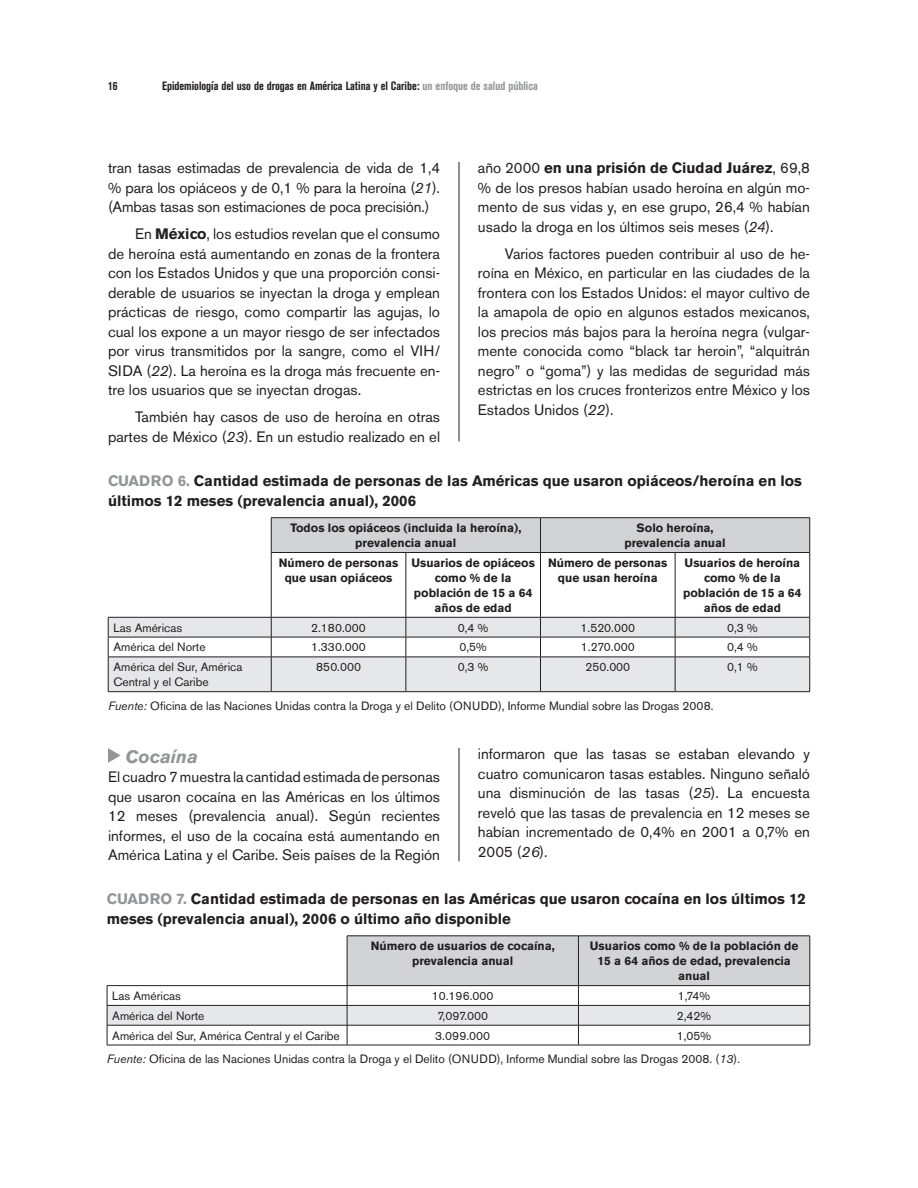
<style>
.page{position:relative;width:918px;height:1188px;background:#fff}
.page>*{position:absolute;margin:0;border:0;box-sizing:border-box;transform-origin:0 0}
.t1{font:italic 700 18px "Akzidenz Grotesk BE";color:#939598}
.t2{font:15px/19.5px "Akzidenz Grotesk BE";color:#231f20;text-align:justify}
.t3{font:700 15px/19.5px "Akzidenz Grotesk BE";color:#231f20}
.t4{font:700 15px "Akzidenz Grotesk BE";color:#939598}
.t5{font:12px/15px "Akzidenz Grotesk BE";color:#231f20}
.t6{font:700 12px/15px "Akzidenz Grotesk BE";color:#231f20;text-align:center}
.t7{font:700 condensed 12px "Akzidenz Grotesk BE";color:#231f20}
.s1{color:#939598}
.s2{font-style:italic}
.s3{font-weight:700}
</style>
<div class="page">
<div style="left:272px;top:518px;width:537px;height:34px;background:#d1d3d4"></div>
<svg style="left:109px;top:618px;width:700px;height:73px;fill:#e6e7e8"></svg>
<hr style="left:271px;top:517px;width:135px;height:1px;background:#231f20">
<hr style="left:271px;top:518px;width:1px;height:34px;background:#231f20">
<hr style="left:406px;top:517px;width:134px;height:1px;background:#231f20">
<hr style="left:540px;top:517px;width:135px;height:1px;background:#231f20">
<hr style="left:540px;top:518px;width:1px;height:34px;background:#231f20">
<hr style="left:675px;top:517px;width:135px;height:1px;background:#231f20">
<hr style="left:809px;top:518px;width:1px;height:34px;background:#231f20">
<hr style="left:271px;top:552px;width:135px;height:1px;background:#231f20">
<hr style="left:271px;top:553px;width:1px;height:64px;background:#231f20">
<hr style="left:406px;top:552px;width:134px;height:1px;background:#231f20">
<hr style="left:406px;top:553px;width:1px;height:64px;background:#231f20">
<hr style="left:540px;top:552px;width:135px;height:1px;background:#231f20">
<hr style="left:540px;top:553px;width:1px;height:64px;background:#231f20">
<hr style="left:675px;top:552px;width:135px;height:1px;background:#231f20">
<hr style="left:675px;top:553px;width:1px;height:64px;background:#231f20">
<hr style="left:809px;top:553px;width:1px;height:64px;background:#231f20">
<hr style="left:108px;top:617px;width:163px;height:1px;background:#231f20">
<hr style="left:271px;top:617px;width:135px;height:1px;background:#231f20">
<hr style="left:406px;top:617px;width:134px;height:1px;background:#231f20">
<hr style="left:540px;top:617px;width:135px;height:1px;background:#231f20">
<hr style="left:675px;top:617px;width:135px;height:1px;background:#231f20">
<hr style="left:108px;top:637px;width:163px;height:1px;background:#231f20">
<svg style="left:108px;top:617px;width:1px;height:40px"></svg>
<hr style="left:271px;top:637px;width:135px;height:1px;background:#231f20">
<svg style="left:271px;top:617px;width:1px;height:40px"></svg>
<hr style="left:406px;top:637px;width:134px;height:1px;background:#231f20">
<svg style="left:406px;top:617px;width:1px;height:40px"></svg>
<hr style="left:540px;top:637px;width:135px;height:1px;background:#231f20">
<svg style="left:540px;top:617px;width:1px;height:40px"></svg>
<hr style="left:675px;top:637px;width:135px;height:1px;background:#231f20">
<svg style="left:675px;top:617px;width:1px;height:40px"></svg>
<svg style="left:809px;top:617px;width:1px;height:40px"></svg>
<hr style="left:108px;top:657px;width:163px;height:1px;background:#231f20">
<hr style="left:108px;top:657px;width:1px;height:35px;background:#231f20">
<hr style="left:271px;top:657px;width:135px;height:1px;background:#231f20">
<hr style="left:271px;top:657px;width:1px;height:35px;background:#231f20">
<hr style="left:406px;top:657px;width:134px;height:1px;background:#231f20">
<hr style="left:406px;top:657px;width:1px;height:35px;background:#231f20">
<hr style="left:540px;top:657px;width:135px;height:1px;background:#231f20">
<hr style="left:540px;top:657px;width:1px;height:35px;background:#231f20">
<hr style="left:675px;top:657px;width:135px;height:1px;background:#231f20">
<hr style="left:675px;top:657px;width:1px;height:35px;background:#231f20">
<hr style="left:809px;top:657px;width:1px;height:35px;background:#231f20">
<hr style="left:108px;top:691px;width:163px;height:1px;background:#231f20">
<hr style="left:271px;top:691px;width:135px;height:1px;background:#231f20">
<hr style="left:406px;top:691px;width:134px;height:1px;background:#231f20">
<hr style="left:540px;top:691px;width:135px;height:1px;background:#231f20">
<hr style="left:675px;top:691px;width:135px;height:1px;background:#231f20">
<svg style="left:108px;top:748px;width:13px;height:15px"></svg>
<svg style="left:107px;top:936px;width:704px;height:109px"></svg>
<hr style="left:107px;top:1045px;width:240px;height:1px;background:#231f20">
<hr style="left:347px;top:1045px;width:231px;height:1px;background:#231f20">
<hr style="left:578px;top:1045px;width:232px;height:1px;background:#231f20">
<hr style="left:459px;top:162px;width:1px;height:279px;background:#231f20">
<hr style="left:459px;top:748px;width:1px;height:113px;background:#231f20">
<p class="t7" style="left:108px;top:79px;width:11px">16</p>
<p class="t7" style="left:162px;top:79px;width:377px">Epidemiología del uso de drogas en América Latina y el Caribe: <span class="s1">un enfoque de salud pública</span></p>
<p class="t2" style="left:108px;top:158px;width:334px">tran tasas estimadas de prevalencia de vida de 1,4 % para los opiáceos y de 0,1 % para la heroína (<span class="s2">21</span>). (Ambas tasas son estimaciones de poca precisión.)</p>
<p class="t2" style="left:108px;top:224px;width:334px;text-indent:27px">En <span class="s3">México</span>, los estudios revelan que el consumo de heroína está aumentando en zonas de la frontera con los Estados Unidos y que una proporción consi&shy;derable de usuarios se inyectan la droga y emplean prácticas de riesgo, como compartir las agujas, lo cual los expone a un mayor riesgo de ser infectados por virus transmitidos por la sangre, como el VIH/ SIDA (<span class="s2">22</span>). La heroína es la droga más frecuente en&shy;tre los usuarios que se inyectan drogas.</p>
<p class="t2" style="left:108px;top:407px;width:334px;text-align:right">También hay casos de uso de heroína en otras partes de México (<span class="s2">23</span>). En un estudio realizado en el</p>
<p class="t2" style="left:478px;top:158px;width:334px">año 2000 <span class="s3">en una prisión de Ciudad Juárez</span>, 69,8 % de los presos habían usado heroína en algún mo&shy;mento de sus vidas y, en ese grupo, 26,4 % habían usado la droga en los últimos seis meses (<span class="s2">24</span>).</p>
<p class="t2" style="left:478px;top:244px;width:334px;text-indent:27px">Varios factores pueden contribuir al uso de he&shy;roína en México, en particular en las ciudades de la frontera con los Estados Unidos: el mayor cultivo de la amapola de opio en algunos estados mexicanos, los precios más bajos para la heroína negra (vulgar&shy;mente conocida como “black tar heroin”, “alquitrán negro” o “goma”) y las medidas de seguridad más estrictas en los cruces fronterizos entre México y los Estados Unidos (<span class="s2">22</span>).</p>
<p class="t3" style="left:108px;top:471px;width:696px;text-indent:70px"><span class="s1">6.</span> Cantidad estimada de personas de las Américas que usaron opiáceos/heroína en los últimos 12 meses (prevalencia anual), 2006</p>
<p class="t6" style="left:290px;top:521px;width:233px">Todos los opiáceos (incluida la heroína), prevalencia anual</p>
<p class="t6" style="left:625px;top:521px;width:103px">Solo heroína, prevalencia anual</p>
<p class="t6" style="left:279px;top:555px;width:121px">Número de personas que usan opiáceos</p>
<p class="t6" style="left:411px;top:555px;width:125px">Usuarios de opiáceos como % de la población de 15 a 64 años de edad</p>
<p class="t6" style="left:548px;top:555px;width:121px">Número de personas que usan heroína</p>
<p class="t6" style="left:683px;top:555px;width:120px">Usuarios de heroína como % de la población de 15 a 64 años de edad</p>
<p class="t5" style="left:113px;top:620px;width:70px">Las Américas</p>
<p class="t5" style="left:311px;top:620px;width:56px">2.180.000</p>
<p class="t5" style="left:458px;top:620px;width:32px">0,4 %</p>
<p class="t5" style="left:581px;top:620px;width:56px">1.520.000</p>
<p class="t5" style="left:727px;top:620px;width:32px">0,3 %</p>
<p class="t5" style="left:113px;top:640px;width:94px">América del Norte</p>
<p class="t5" style="left:311px;top:640px;width:56px">1.330.000</p>
<p class="t5" style="left:459px;top:640px;width:29px">0,5%</p>
<p class="t5" style="left:581px;top:640px;width:55px">1.270.000</p>
<p class="t5" style="left:727px;top:640px;width:32px">0,4 %</p>
<p class="t5" style="left:113px;top:660px;width:131px">América del Sur, América<br>Central y el Caribe</p>
<p class="t5" style="left:316px;top:660px;width:46px">850.000</p>
<p class="t5" style="left:458px;top:660px;width:32px">0,3 %</p>
<p class="t5" style="left:585px;top:660px;width:46px">250.000</p>
<p class="t5" style="left:727px;top:660px;width:32px">0,1 %</p>
<p class="t5" style="left:108px;top:698px;width:607px"><span class="s2">Fuente:</span> Oficina de las Naciones Unidas contra la Droga y el Delito (ONU DD), Informe Mundial sobre las Drogas 2008.</p>
<p class="t1" style="left:126px;top:746px;width:74px">Cocaína</p>
<p class="t2" style="left:108px;top:767px;width:334px">El cuadro 7 muestra la cantidad estimada de personas que usaron cocaína en las Américas en los últimos 12 meses (prevalencia anual). Según recientes informes, el uso de la cocaína está aumentando en América Latina y el Caribe. Seis países de la Región</p>
<p class="t4" style="left:108px;top:472px;width:23px">Cuadro</p>
<p class="t2" style="left:478px;top:744px;width:334px">informaron que las tasas se estaban elevando y cuatro comunicaron tasas estables. Ninguno señaló una disminución de las tasas (<span class="s2">25</span>). La encuesta reveló que las tasas de prevalencia en 12 meses se habían incrementado de 0,4% en 2001 a 0,7% en 2005 (<span class="s2">26</span>).</p>
<p class="t4" style="left:107px;top:890px;width:23px">Cuadro</p>
<p class="t3" style="left:107px;top:889px;width:701px;text-indent:70px"><span class="s1">7.</span> Cantidad estimada de personas en las Américas que usaron cocaína en los últimos 12 meses (prevalencia anual), 2006 o último año disponible</p>
<p class="t6" style="left:371px;top:939px;width:185px">Número de usuarios de cocaína, prevalencia anual</p>
<p class="t6" style="left:590px;top:939px;width:210px">Usuarios como % de la población de<br>15 a 64 años de edad, prevalencia anual</p>
<p class="t5" style="left:112px;top:988px;width:70px">Las Américas</p>
<p class="t5" style="left:432px;top:988px;width:63px">10.196.000</p>
<p class="t5" style="left:678px;top:988px;width:34px">1,74%</p>
<p class="t5" style="left:112px;top:1008px;width:94px">América del Norte</p>
<p class="t5" style="left:437px;top:1008px;width:52px">7,097.000</p>
<p class="t5" style="left:677px;top:1008px;width:36px">2,42%</p>
<p class="t5" style="left:112px;top:1028px;width:229px">América del Sur, América Central y el Caribe</p>
<p class="t5" style="left:435px;top:1028px;width:56px">3.099.000</p>
<p class="t5" style="left:107px;top:1024px;width:635px;line-height:23.5px;text-indent:570px">1,05%<br><span class="s2">Fuente:</span> Oficina de las Naciones Unidas contra la Droga y el Delito (ONU DD), Informe Mundial sobre las Drogas 2008. (<span class="s2">13</span>).</p>
</div>
